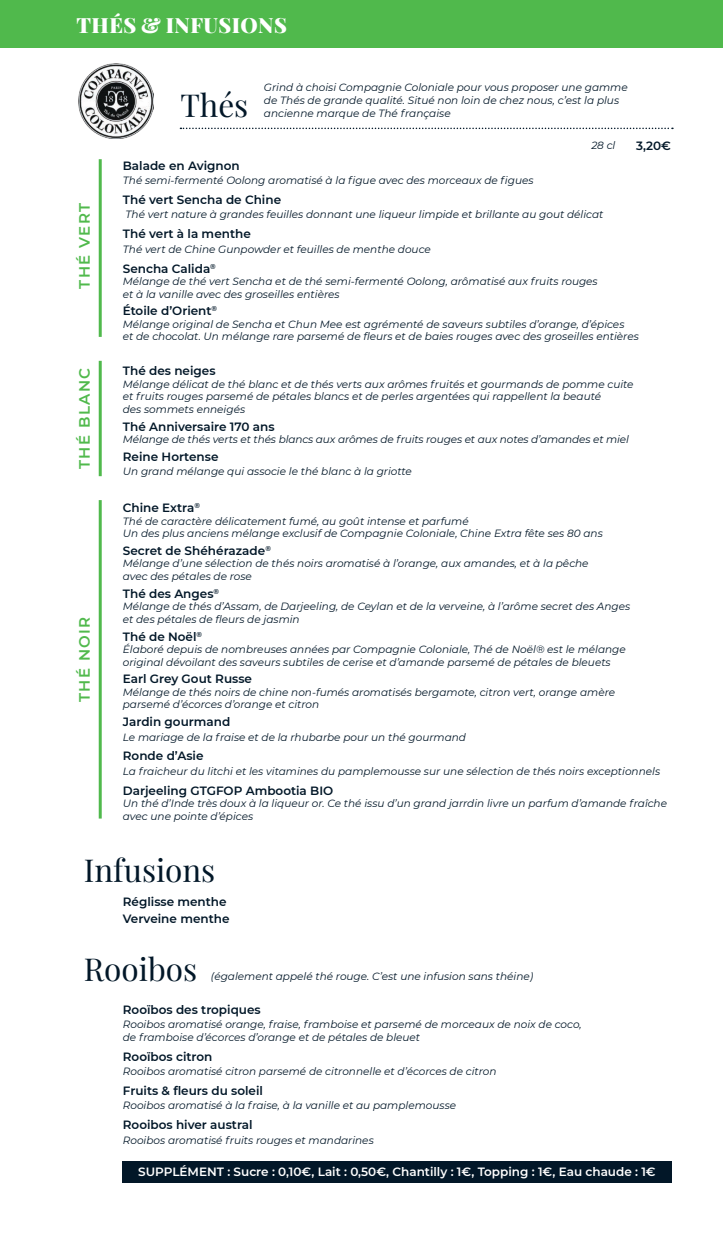
<style>
.page{position:relative;width:723px;height:1234px;background:#fff}
.page>*{position:absolute;margin:0;border:0;box-sizing:border-box;transform-origin:0 0}
.t1{font:31.5px "Playfair Display";color:#021728}
.t2{font:900 21px "Playfair Display";letter-spacing:.02em;color:#fff}
.t3{font:600 15px "Montserrat";letter-spacing:.09em;color:#50b94c}
.t4{font:600 12px/17.2px "Montserrat";color:#021728}
.t5{font:600 12px "Montserrat";color:#fff}
.t6{font:italic 10.5px/12.6px "Montserrat";color:#021728}
</style>
<div class="page">
<div style="left:122px;top:1161px;width:550px;height:21px;background:#021728"></div>
<hr style="left:99px;top:159px;width:3px;height:178px;background:#50b94c">
<hr style="left:99px;top:361px;width:3px;height:115px;background:#50b94c">
<hr style="left:99px;top:500px;width:3px;height:318px;background:#50b94c">
<div style="left:0;top:0;width:723px;height:47px;background:#50b94c"></div>
<img style="left:79px;top:63px;width:75px;height:76px">
<svg style="left:180px;top:128px;width:493px;height:1px"></svg>
<h2 class="t2" style="left:76px;top:8px;width:212px">THÉS &amp; INFUSIONS</h2>
<h3 class="t3" style="left:74px;top:288px;width:87px;rotate:-90deg">THÉ VERT</h3>
<h3 class="t3" style="left:74px;top:469px;width:102px;rotate:-90deg">THÉ BLANC</h3>
<h3 class="t3" style="left:74px;top:702px;width:87px;rotate:-90deg">THÉ NOIR</h3>
<h1 class="t1" style="left:180px;top:80px;width:69px">Thés</h1>
<p class="t6" style="left:264px;top:81px;width:365px">Grind à choisi Compagnie Coloniale pour vous proposer une gamme de Thés de grande qualité. Situé non loin de chez nous, c’est la plus</p>
<p class="t6" style="left:264px;top:106px;width:188px">ancienne marque de Thé française</p>
<p class="t6" style="left:591px;top:139px;width:26px">28 cl</p>
<p class="t4" style="left:636px;top:136px;width:36px">3,20€</p>
<p class="t4" style="left:123px;top:156px;width:118px">Balade en Avignon</p>
<p class="t6" style="left:123px;top:174px;width:412px">Thé semi-fermenté Oolong aromatisé à la figue avec des morceaux de figues</p>
<p class="t4" style="left:123px;top:191px;width:160px">Thé vert Sencha de Chine</p>
<p class="t6" style="left:126px;top:208px;width:479px">Thé vert nature à grandes feuilles donnant une liqueur limpide et brillante au gout délicat</p>
<p class="t4" style="left:123px;top:225px;width:129px">Thé vert à la menthe</p>
<p class="t6" style="left:123px;top:242px;width:309px">Thé vert de Chine Gunpowder et feuilles de menthe douce</p>
<p class="t4" style="left:123px;top:259px;width:94px">Sencha Calida<sup>®</sup></p>
<p class="t6" style="left:123px;top:274px;width:476px">Mélange de thé vert Sencha et de thé semi-fermenté Oolong, arômatisé aux fruits rouges et à la vanille avec des groseilles entières</p>
<p class="t4" style="left:123px;top:302px;width:96px">Étoile d’Orient<sup>®</sup></p>
<p class="t6" style="left:123px;top:317px;width:517px">Mélange original de Sencha et Chun Mee est agrémenté de saveurs subtiles d’orange, d’épices<br>et de chocolat. Un mélange rare parsemé de fleurs et de baies rouges avec des groseilles entières</p>
<p class="t4" style="left:123px;top:362px;width:94px">Thé des neiges</p>
<p class="t6" style="left:123px;top:377px;width:512px">Mélange délicat de thé blanc et de thés verts aux arômes fruités et gourmands de pomme cuite et fruits rouges parsemé de pétales blancs et de perles argentées qui rappellent la beauté<br>des sommets enneigés</p>
<p class="t4" style="left:123px;top:417px;width:153px">Thé Anniversaire 170 ans</p>
<p class="t6" style="left:123px;top:432px;width:508px">Mélange de thés verts et thés blancs aux arômes de fruits rouges et aux notes d’amandes et miel</p>
<p class="t4" style="left:123px;top:447px;width:97px">Reine Hortense</p>
<p class="t6" style="left:123px;top:464px;width:291px">Un grand mélange qui associe le thé blanc à la griotte</p>
<p class="t4" style="left:123px;top:498px;width:79px">Chine Extra<sup>®</sup></p>
<p class="t6" style="left:123px;top:514px;width:481px">Thé de caractère délicatement fumé, au goût intense et parfumé<br>Un des plus anciens mélange exclusif de Compagnie Coloniale, Chine Extra fête ses 80 ans</p>
<p class="t4" style="left:123px;top:541px;width:150px">Secret de Shéhérazade<sup>®</sup></p>
<p class="t6" style="left:123px;top:556px;width:467px">Mélange d’une sélection de thés noirs aromatisé à l’orange, aux amandes, et à la pêche avec des pétales de rose</p>
<p class="t4" style="left:123px;top:584px;width:98px">Thé des Anges<sup>®</sup></p>
<p class="t6" style="left:123px;top:599px;width:509px">Mélange de thés d’Assam, de Darjeeling, de Ceylan et de la verveine, à l’arôme secret des Anges et des pétales de fleurs de jasmin</p>
<p class="t4" style="left:123px;top:627px;width:81px">Thé de Noël<sup>®</sup></p>
<p class="t6" style="left:123px;top:642px;width:504px">Élaboré depuis de nombreuses années par Compagnie Coloniale, Thé de Noël® est le mélange original dévoilant des saveurs subtiles de cerise et d’amande parsemé de pétales de bleuets</p>
<p class="t4" style="left:123px;top:669px;width:131px">Earl Grey Gout Russe</p>
<p class="t6" style="left:123px;top:685px;width:494px">Mélange de thés noirs de chine non-fumés aromatisés bergamote, citron vert, orange amère parsemé d’écorces d’orange et citron</p>
<p class="t4" style="left:123px;top:712px;width:109px">Jardin gourmand</p>
<p class="t6" style="left:123px;top:730px;width:345px">Le mariage de la fraise et de la rhubarbe pour un thé gourmand</p>
<p class="t4" style="left:123px;top:746px;width:82px">Ronde d’Asie</p>
<p class="t6" style="left:123px;top:764px;width:539px">La fraicheur du litchi et les vitamines du pamplemousse sur une sélection de thés noirs exceptionnels</p>
<p class="t4" style="left:123px;top:781px;width:212px">Darjeeling GTGFOP Ambootia BIO</p>
<p class="t6" style="left:123px;top:796px;width:546px">Un thé d’Inde très doux à la liqueur or. Ce thé issu d’un grand jarrdin livre un parfum d’amande fraîche avec une pointe d’épices</p>
<h1 class="t1" style="left:84px;top:845px;width:133px">Infusions</h1>
<p class="t4" style="left:123px;top:892px;width:108px">Réglisse menthe<br>Verveine menthe</p>
<h1 class="t1" style="left:84px;top:943px;width:115px">Rooibos</h1>
<p class="t6" style="left:211px;top:969px;width:324px">(également appelé thé rouge. C’est une infusion sans théine)</p>
<p class="t4" style="left:123px;top:1000px;width:139px">Rooïbos des tropiques</p>
<p class="t6" style="left:123px;top:1017px;width:460px">Rooibos aromatisé orange, fraise, framboise et parsemé de morceaux de noix de coco, de framboise d’écorces d’orange et de pétales de bleuet</p>
<p class="t4" style="left:123px;top:1047px;width:91px">Rooïbos citron</p>
<p class="t6" style="left:123px;top:1064px;width:375px">Rooibos aromatisé citron parsemé de citronnelle et d’écorces de citron</p>
<p class="t4" style="left:123px;top:1081px;width:142px">Fruits &amp; fleurs du soleil</p>
<p class="t6" style="left:123px;top:1098px;width:335px">Rooibos aromatisé à la fraise, à la vanille et au pamplemousse</p>
<p class="t4" style="left:123px;top:1115px;width:131px">Rooibos hiver austral</p>
<p class="t6" style="left:123px;top:1133px;width:252px">Rooibos aromatisé fruits rouges et mandarines</p>
<p class="t5" style="left:138px;top:1163px;width:519px">SUPPLÉMENT : Sucre : 0,10€, Lait : 0,50€, Chantilly : 1€, Topping : 1€, Eau chaude : 1€</p>
</div>
